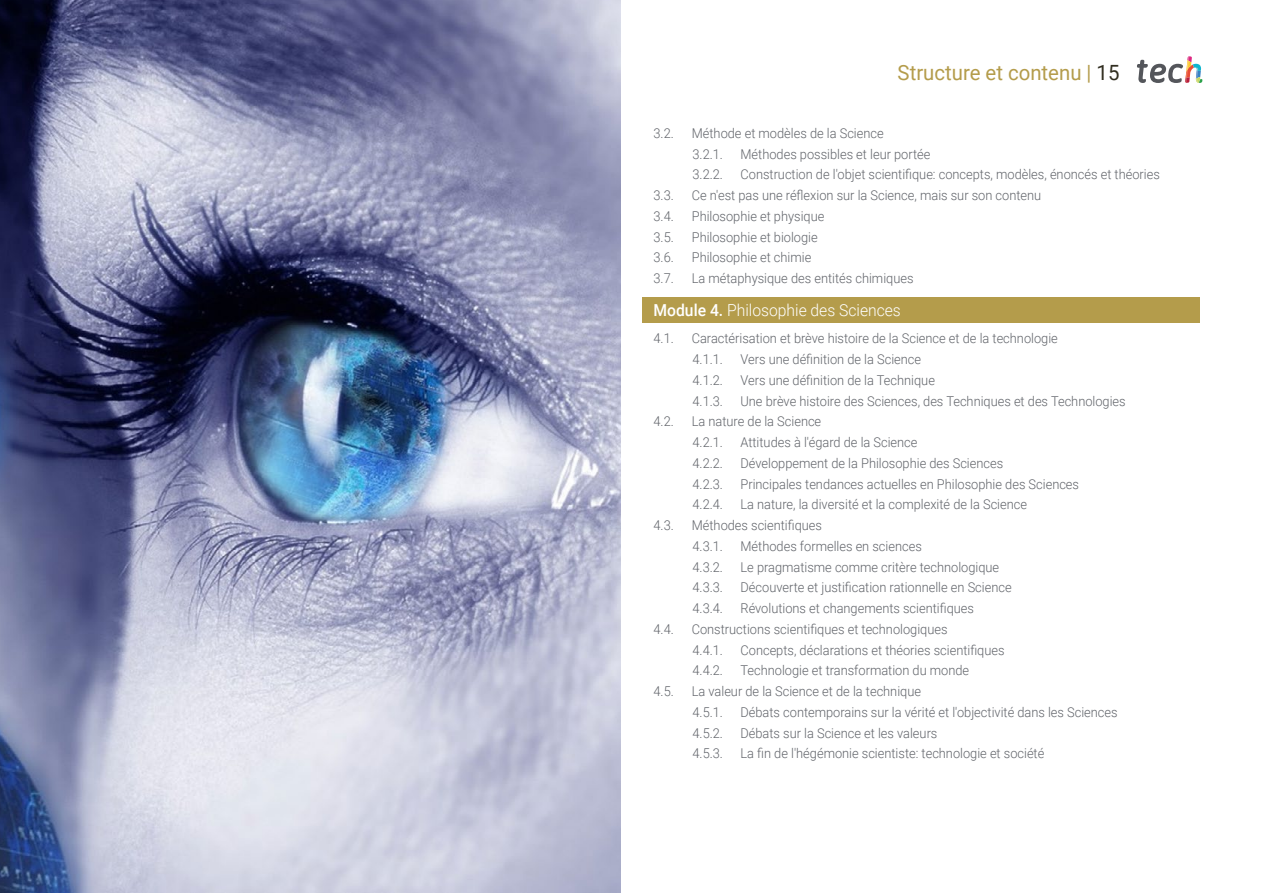
<style>
.page{position:relative;width:1263px;height:893px;background:#fff}
.page>*{position:absolute;margin:0;border:0;box-sizing:border-box;transform-origin:0 0}
.t1{font:21px "Roboto";color:#b49c4b}
.t2{font:300 16.5px "Roboto";color:#fff;scale:.95 1}
.t3{font:300 13.5px/20.7px "Roboto";color:#61646a;scale:.95 1}
.s1{color:#312e20}
.s2{font-weight:500}
</style>
<div class="page">
<svg style="left:1137px;top:56px;width:65px;height:27px"></svg>
<div style="left:642px;top:297px;width:557px;height:25px;background:#b49c4b"></div>
<img style="left:0;top:0;width:621px;height:893px">
<h1 class="t1" style="left:898px;top:57px;width:223px">Structure et contenu | <span class="s1">15</span></h1>
<p class="t3" style="left:653px;top:122px;width:23px">3.2.</p>
<p class="t3" style="left:692px;top:122px;width:204px">Méthode et modèles de la Science<br>3.2.1.</p>
<p class="t3" style="left:740px;top:143px;width:201px">Méthodes possibles et leur portée</p>
<p class="t3" style="left:692px;top:164px;width:34px">3.2.2.</p>
<p class="t3" style="left:740px;top:164px;width:443px">Construction de l'objet scientifique: concepts, modèles, énoncés et théories</p>
<p class="t3" style="left:653px;top:184px;width:23px">3.3.</p>
<p class="t3" style="left:692px;top:184px;width:369px">Ce n'est pas une réflexion sur la Science, mais sur son contenu</p>
<p class="t3" style="left:653px;top:205px;width:23px">3.4.</p>
<p class="t3" style="left:692px;top:205px;width:141px">Philosophie et physique</p>
<p class="t3" style="left:653px;top:226px;width:23px">3.5.</p>
<p class="t3" style="left:692px;top:226px;width:134px">Philosophie et biologie</p>
<p class="t3" style="left:653px;top:247px;width:23px">3.6.</p>
<p class="t3" style="left:692px;top:247px;width:127px">Philosophie et chimie</p>
<p class="t3" style="left:653px;top:267px;width:23px">3.7.</p>
<p class="t3" style="left:692px;top:267px;width:235px">La métaphysique des entités chimiques</p>
<p class="t2" style="left:653px;top:299px;width:262px"><span class="s2">Module 4.</span> Philosophie des Sciences</p>
<p class="t3" style="left:653px;top:328px;width:23px">4.1.</p>
<p class="t3" style="left:692px;top:328px;width:387px">Caractérisation et brève histoire de la Science et de la technologie<br>4.1.1.</p>
<p class="t3" style="left:740px;top:348px;width:192px">Vers une définition de la Science</p>
<p class="t3" style="left:692px;top:369px;width:34px">4.1.2.</p>
<p class="t3" style="left:740px;top:369px;width:206px">Vers une définition de la Technique</p>
<p class="t3" style="left:692px;top:390px;width:34px">4.1.3.</p>
<p class="t3" style="left:740px;top:390px;width:407px">Une brève histoire des Sciences, des Techniques et des Technologies</p>
<p class="t3" style="left:653px;top:411px;width:23px">4.2.</p>
<p class="t3" style="left:692px;top:411px;width:138px">La nature de la Science<br>4.2.1.</p>
<p class="t3" style="left:740px;top:431px;width:188px">Attitudes à l'égard de la Science</p>
<p class="t3" style="left:692px;top:452px;width:34px">4.2.2.</p>
<p class="t3" style="left:740px;top:452px;width:278px">Développement de la Philosophie des Sciences</p>
<p class="t3" style="left:692px;top:473px;width:34px">4.2.3.</p>
<p class="t3" style="left:740px;top:473px;width:358px">Principales tendances actuelles en Philosophie des Sciences</p>
<p class="t3" style="left:692px;top:494px;width:34px">4.2.4.</p>
<p class="t3" style="left:740px;top:494px;width:303px">La nature, la diversité et la complexité de la Science</p>
<p class="t3" style="left:653px;top:514px;width:23px">4.3.</p>
<p class="t3" style="left:692px;top:514px;width:139px">Méthodes scientifiques<br>4.3.1.</p>
<p class="t3" style="left:740px;top:535px;width:192px">Méthodes formelles en sciences</p>
<p class="t3" style="left:692px;top:556px;width:34px">4.3.2.</p>
<p class="t3" style="left:740px;top:556px;width:274px">Le pragmatisme comme critère technologique</p>
<p class="t3" style="left:692px;top:577px;width:34px">4.3.3.</p>
<p class="t3" style="left:740px;top:577px;width:287px">Découverte et justification rationnelle en Science</p>
<p class="t3" style="left:692px;top:597px;width:34px">4.3.4.</p>
<p class="t3" style="left:740px;top:597px;width:247px">Révolutions et changements scientifiques</p>
<p class="t3" style="left:653px;top:618px;width:23px">4.4.</p>
<p class="t3" style="left:692px;top:618px;width:271px">Constructions scientifiques et technologiques<br>4.4.1.</p>
<p class="t3" style="left:740px;top:639px;width:279px">Concepts, déclarations et théories scientifiques</p>
<p class="t3" style="left:692px;top:660px;width:34px">4.4.2.</p>
<p class="t3" style="left:740px;top:660px;width:242px">Technologie et transformation du monde</p>
<p class="t3" style="left:653px;top:680px;width:23px">4.5.</p>
<p class="t3" style="left:692px;top:680px;width:243px">La valeur de la Science et de la technique<br>4.5.1.</p>
<p class="t3" style="left:740px;top:701px;width:398px">Débats contemporains sur la vérité et l'objectivité dans les Sciences</p>
<p class="t3" style="left:692px;top:722px;width:34px">4.5.2.</p>
<p class="t3" style="left:740px;top:722px;width:209px">Débats sur la Science et les valeurs</p>
<p class="t3" style="left:692px;top:743px;width:34px">4.5.3.</p>
<p class="t3" style="left:740px;top:743px;width:321px">La fin de l'hégémonie scientiste: technologie et société</p>
</div>
